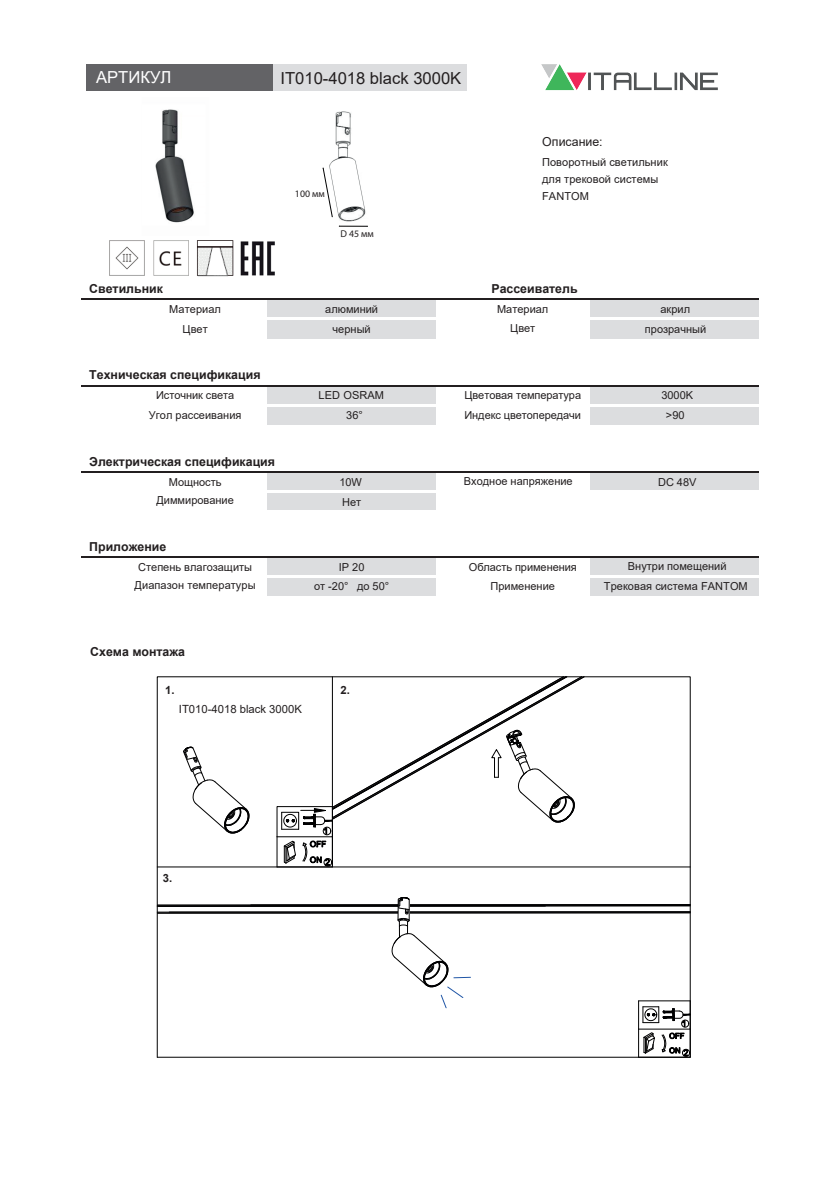
<style>
.page{position:relative;width:840px;height:1191px;background:#fff}
.page>*{position:absolute;margin:0;border:0;box-sizing:border-box;transform-origin:0 0}
.t1{font:16.6px "Arial";color:#231f20}
.t2{font:16.6px "Arial";color:#fff}
.t3{font:700 12.4px "Arial";color:#231f20}
.t4{font:12.4px "Arial";color:#231f20}
.t5{font:11.2px "Arial";color:#231f20}
.t6{font:700 11.2px "Arial";color:#231f20}
.t7{font:11px/17px "Arial";color:#231f20;text-align:center}
.t8{font:9.8px "Myriad Pro";color:#231f20}
</style>
<div class="page">
<div style="left:267px;top:557px;width:169px;height:19px;background:#dcdddf"></div>
<div style="left:267px;top:577px;width:168px;height:18px;background:#dcdddf"></div>
<div style="left:590px;top:557px;width:168px;height:19px;background:#dcdddf"></div>
<div style="left:590px;top:577px;width:168px;height:18px;background:#dcdddf"></div>
<hr style="left:589px;top:575px;width:170px;height:3px;background:#fff">
<div style="left:86px;top:65px;width:187px;height:26px;background:#636366"></div>
<div style="left:273px;top:65px;width:193px;height:26px;background:#dcdddf"></div>
<div style="left:267px;top:299px;width:169px;height:20px;background:#dcdddf"></div>
<div style="left:590px;top:299px;width:168px;height:20px;background:#dcdddf"></div>
<div style="left:590px;top:319px;width:168px;height:19px;background:#dcdddf"></div>
<div style="left:267px;top:319px;width:169px;height:19px;background:#dcdddf"></div>
<hr style="left:267px;top:317px;width:169px;height:3px;background:#fff">
<hr style="left:81px;top:298px;width:677px;height:2px;background:#231f20">
<hr style="left:590px;top:317px;width:168px;height:3px;background:#fff">
<img style="left:109px;top:241px;width:80px;height:35px">
<img style="left:541px;top:64px;width:177px;height:27px">
<img style="left:197px;top:240px;width:37px;height:37px">
<img style="left:240px;top:241px;width:35px;height:35px">
<hr style="left:267px;top:575px;width:169px;height:3px;background:#fff">
<hr style="left:81px;top:556px;width:677px;height:1px;background:#231f20">
<div style="left:267px;top:472px;width:169px;height:20px;background:#dcdddf"></div>
<div style="left:590px;top:472px;width:168px;height:20px;background:#dcdddf"></div>
<div style="left:267px;top:491px;width:169px;height:20px;background:#dcdddf"></div>
<hr style="left:267px;top:490px;width:169px;height:3px;background:#fff">
<hr style="left:267px;top:510px;width:169px;height:2px;background:#fff">
<hr style="left:81px;top:471px;width:677px;height:1px;background:#231f20">
<hr style="left:590px;top:490px;width:168px;height:3px;background:#fff">
<div style="left:267px;top:385px;width:169px;height:20px;background:#dcdddf"></div>
<div style="left:590px;top:385px;width:168px;height:20px;background:#dcdddf"></div>
<div style="left:267px;top:405px;width:169px;height:20px;background:#dcdddf"></div>
<div style="left:590px;top:405px;width:168px;height:20px;background:#dcdddf"></div>
<hr style="left:267px;top:404px;width:169px;height:2px;background:#fff">
<hr style="left:81px;top:385px;width:677px;height:1px;background:#231f20">
<hr style="left:590px;top:404px;width:168px;height:2px;background:#fff">
<img style="left:155px;top:109px;width:39px;height:114px">
<img style="left:329px;top:111px;width:39px;height:115px">
<svg style="left:322px;top:167px;width:10px;height:50px"></svg>
<svg style="left:338px;top:226px;width:30px;height:1px"></svg>
<hr style="left:157px;top:866px;width:532px;height:1px;background:#000001">
<hr style="left:157px;top:1057px;width:532px;height:1px;background:#000001">
<svg style="left:638px;top:1000px;width:52px;height:57px"></svg>
<hr style="left:157px;top:904px;width:532px;height:1px;background:#000001">
<hr style="left:157px;top:912px;width:532px;height:1px;background:#000001">
<hr style="left:157px;top:911px;width:532px;height:1px;background:#000001">
<hr style="left:157px;top:905px;width:532px;height:1px;background:#000001">
<svg style="left:183px;top:746px;width:66px;height:87px"></svg>
<svg style="left:276px;top:676px;width:308px;height:191px"></svg>
<svg style="left:391px;top:897px;width:79px;height:111px"></svg>
<h1 class="t2" style="left:96px;top:66px;width:77px">АРТИКУЛ</h1>
<h1 class="t1" style="left:280px;top:66px;width:182px">IT010-4018 black 3000K</h1>
<p class="t8" style="left:295px;top:187px;width:31px">100 мм</p>
<p class="t8" style="left:340px;top:228px;width:35px">D 45 мм</p>
<p class="t4" style="left:542px;top:133px;width:62px">Описание:</p>
<p class="t7" style="left:542px;top:154px;width:127px;text-align:left">Поворотный светильник для трековой системы<br>FANTOM</p>
<p class="t3" style="left:89px;top:280px;width:75px">Светильник</p>
<p class="t3" style="left:491px;top:280px;width:88px">Рассеиватель</p>
<p class="t7" style="left:169px;top:300px;width:53px">Материал</p>
<p class="t7" style="left:325px;top:300px;width:54px">алюминий</p>
<p class="t7" style="left:497px;top:300px;width:53px">Материал</p>
<p class="t7" style="left:182px;top:320px;width:27px">Цвет</p>
<p class="t7" style="left:510px;top:320px;width:27px">Цвет</p>
<p class="t7" style="left:332px;top:320px;width:40px">черный</p>
<p class="t3" style="left:89px;top:366px;width:173px">Техническая спецификация</p>
<p class="t7" style="left:156px;top:387px;width:80px">Источник света</p>
<p class="t7" style="left:318px;top:387px;width:67px">LED OSRAM</p>
<p class="t7" style="left:464px;top:387px;width:118px">Цветовая температура</p>
<p class="t7" style="left:644px;top:299px;width:63px;line-height:19.8px">акрил прозрачный</p>
<p class="t7" style="left:661px;top:387px;width:33px">3000K</p>
<p class="t7" style="left:346px;top:406px;width:18px">36°</p>
<p class="t7" style="left:665px;top:406px;width:20px">&gt;90</p>
<p class="t7" style="left:149px;top:406px;width:94px">Угол рассеивания</p>
<p class="t7" style="left:464px;top:406px;width:118px">Индекс цветопередачи</p>
<p class="t3" style="left:89px;top:453px;width:187px">Электрическая спецификация</p>
<p class="t7" style="left:169px;top:473px;width:54px">Мощность</p>
<p class="t7" style="left:156px;top:492px;width:79px">Диммирование</p>
<p class="t3" style="left:89px;top:537px;width:78px">Приложение</p>
<p class="t7" style="left:138px;top:558px;width:115px">Степень влагозащиты</p>
<p class="t7" style="left:134px;top:576px;width:122px">Диапазон температуры</p>
<p class="t3" style="left:90px;top:643px;width:96px">Схема монтажа</p>
<p class="t7" style="left:339px;top:473px;width:24px">10W</p>
<p class="t7" style="left:342px;top:493px;width:21px">Нет</p>
<p class="t7" style="left:463px;top:472px;width:110px">Входное напряжение</p>
<p class="t7" style="left:657px;top:473px;width:40px">DC 48V</p>
<p class="t7" style="left:627px;top:557px;width:100px">Внутри помещений</p>
<p class="t7" style="left:468px;top:557px;width:109px;line-height:19.6px">Область применения<br>Применение</p>
<p class="t7" style="left:338px;top:558px;width:27px">IP 20</p>
<p class="t7" style="left:314px;top:578px;width:77px">от -20° до 50°</p>
<p class="t7" style="left:603px;top:578px;width:145px">Трековая система FANTOM</p>
<p class="t6" style="left:165px;top:682px;width:11px">1.</p>
<p class="t6" style="left:340px;top:682px;width:11px">2.</p>
<p class="t5" style="left:179px;top:702px;width:124px">IT010-4018 black 3000K</p>
<p class="t6" style="left:163px;top:870px;width:11px">3.</p>
</div>
